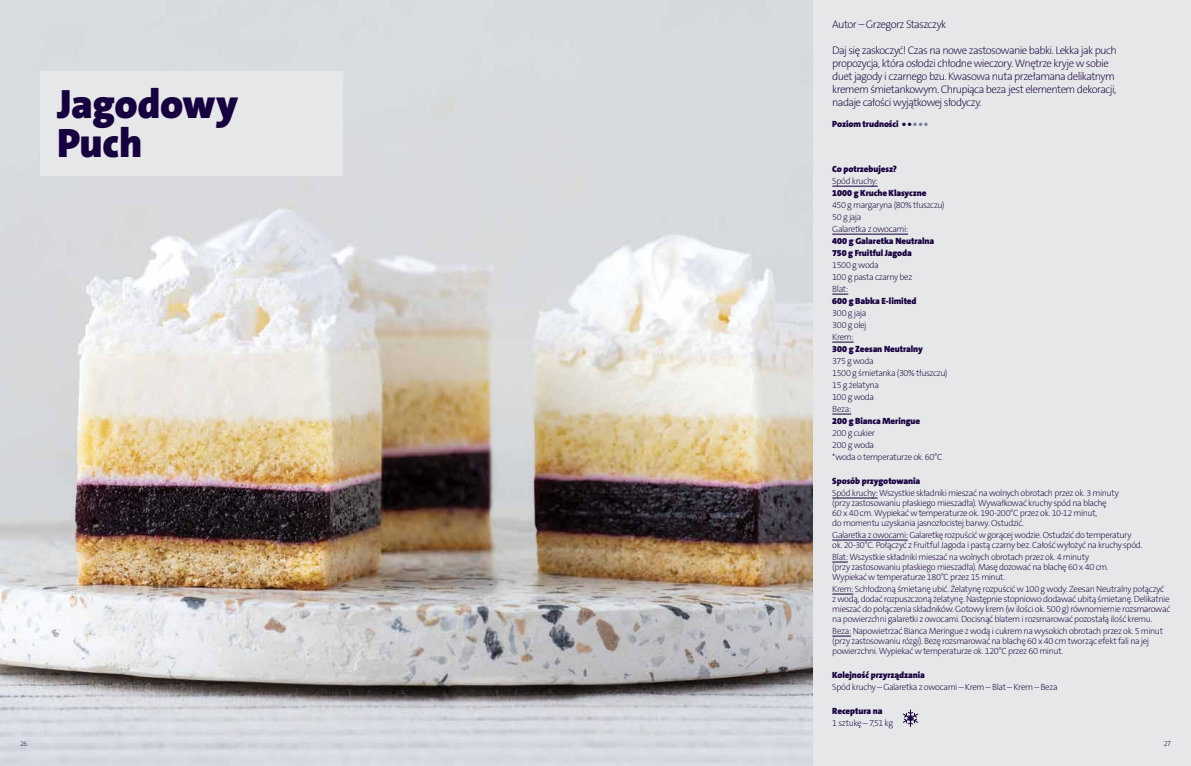
<style>
.page{position:relative;width:1191px;height:766px;background:#fff}
.page>*{position:absolute;margin:0;border:0;box-sizing:border-box;transform-origin:0 0}
.t1{font:900 41.2px/38.1px "The Sans C5";letter-spacing:-.01em;color:#16003f}
.t2{font:200 11px/13px "The Sans C5";letter-spacing:-.055em;color:#16003f}
.t3{font:200 9px/12px "The Sans C5";letter-spacing:-.045em;color:#16003f}
.t4{font:900 9px/12px "The Sans C5";letter-spacing:-.01em;color:#16003f}
.t5{font:200 7.7px "The Sans C5";color:#16003f;scale:.91 1}
.t6{font:200 7px "The Sans C5";color:#16003f}
.s1{color:#75819a}
</style>
<div class="page">
<div style="left:0;top:0;width:1191px;height:765px;background:#e6e7e8"></div>
<img style="left:0;top:0;width:812px;height:765px">
<hr style="left:832px;top:186px;width:46px;height:1px;background:#16003f">
<hr style="left:832px;top:234px;width:76px;height:1px;background:#16003f">
<svg style="left:832px;top:294px;width:16px;height:1px"></svg>
<svg style="left:832px;top:342px;width:21px;height:1px"></svg>
<svg style="left:832px;top:414px;width:19px;height:1px"></svg>
<hr style="left:832px;top:497px;width:45px;height:1px;background:#16003f">
<hr style="left:832px;top:539px;width:75px;height:1px;background:#16003f">
<svg style="left:832px;top:561px;width:16px;height:1px"></svg>
<svg style="left:832px;top:593px;width:21px;height:1px"></svg>
<svg style="left:832px;top:635px;width:19px;height:1px"></svg>
<svg style="left:40px;top:71px;width:303px;height:105px"></svg>
<svg style="left:902px;top:709px;width:16px;height:17px"></svg>
<h1 class="t1" style="left:57px;top:86px;width:183px">Jagodowy<br>Puch</h1>
<p class="t2" style="left:832px;top:18px;width:116px">Autor – Grzegorz Staszczyk</p>
<p class="t2" style="left:832px;top:44px;width:286px">Daj się zaskoczyć! Czas na nowe zastosowanie babki. Lekka jak puch propozycja, która osłodzi chłodne wieczory. Wnętrze kryje w sobie duet jagody i czarnego bzu. Kwasowa nuta przełamana delikatnym kremem śmietankowym. Chrupiąca beza jest elementem dekoracji, nadaje całości wyjątkowej słodyczy.</p>
<p class="t4" style="left:832px;top:118px;width:97px">Poziom trudności • • <span class="s1">• • •</span></p>
<p class="t4" style="left:832px;top:163px;width:66px">Co potrzebujesz?</p>
<p class="t3" style="left:832px;top:175px;width:47px">Spód kruchy:</p>
<p class="t4" style="left:832px;top:187px;width:96px">1000 g Kruche Klasyczne</p>
<p class="t3" style="left:832px;top:199px;width:114px">450 g margaryna (80% tłuszczu)<br>50 g jaja<br>Galaretka z owocami:</p>
<p class="t4" style="left:832px;top:235px;width:104px">400 g Galaretka Neutralna<br>750 g Fruitful Jagoda</p>
<p class="t3" style="left:832px;top:259px;width:82px">1500 g woda<br>100 g pasta czarny bez<br>Blat:</p>
<p class="t4" style="left:832px;top:295px;width:86px">600 g Babka E-limited</p>
<p class="t3" style="left:832px;top:307px;width:36px;text-align:justify">300 g jaja 300 g olej Krem:</p>
<p class="t4" style="left:832px;top:343px;width:92px">300 g Zeesan Neutralny</p>
<p class="t3" style="left:832px;top:355px;width:117px">375 g woda<br>1500 g śmietanka (30% tłuszczu)<br>15 g żelatyna<br>100 g woda<br>Beza:</p>
<p class="t4" style="left:832px;top:415px;width:89px">200 g Bianca Meringue</p>
<p class="t3" style="left:832px;top:427px;width:112px">200 g cukier<br>200 g woda<br>*woda o temperaturze ok. 60°C</p>
<p class="t4" style="left:832px;top:475px;width:90px">Sposób przygotowania</p>
<p class="t3" style="left:832px;top:488px;width:288px;line-height:10px">Spód kruchy: Wszystkie składniki mieszać na wolnych obrotach przez ok. 3 minuty (przy zastosowaniu płaskiego mieszadła). Wywałkować kruchy spód na blachę<br>60 x 40 cm. Wypiekać w temperaturze ok. 190-200°C przez ok. 10-12 minut,<br>do momentu uzyskania jasnozłocistej barwy. Ostudzić.</p>
<p class="t3" style="left:832px;top:530px;width:312px;line-height:10px">Galaretka z owocami: Galaretkę rozpuścić w gorącej wodzie. Ostudzić do temperatury ok. 20-30°C. Połączyć z Fruitful Jagoda i pastą czarny bez. Całość wyłożyć na kruchy spód.</p>
<p class="t3" style="left:832px;top:552px;width:278px;line-height:10px">Blat: Wszystkie składniki mieszać na wolnych obrotach przez ok. 4 minuty (przy zastosowaniu płaskiego mieszadła). Masę dozować na blachę 60 x 40 cm.<br>Wypiekać w temperaturze 180°C przez 15 minut.</p>
<p class="t3" style="left:832px;top:584px;width:340px;line-height:10px">Krem: Schłodzoną śmietanę ubić. Żelatynę rozpuścić w 100 g wody. Zeesan Neutralny połączyć z wodą, dodać rozpuszczoną żelatynę. Następnie stopniowo dodawać ubitą śmietanę. Delikatnie mieszać do połączenia składników. Gotowy krem (w ilości ok. 500 g) równomiernie rozsmarować na powierzchni galaretki z owocami. Docisnąć blatem i rozsmarować pozostałą ilość kremu.</p>
<p class="t3" style="left:832px;top:626px;width:332px;line-height:10px">Beza: Napowietrzać Bianca Meringue z wodą i cukrem na wysokich obrotach przez ok. 5 minut (przy zastosowaniu rózgi). Bezę rozsmarować na blachę 60 x 40 cm tworząc efekt fali na jej powierzchni. Wypiekać w temperaturze ok. 120°C przez 60 minut.</p>
<p class="t4" style="left:832px;top:669px;width:94px">Kolejność przyrządzania</p>
<p class="t3" style="left:832px;top:681px;width:227px">Spód kruchy – Galaretka z owocami – Krem – Blat – Krem – Beza</p>
<p class="t4" style="left:832px;top:704px;width:52px">Receptura na</p>
<p class="t3" style="left:832px;top:716px;width:62px">1 sztukę – 7,51 kg</p>
<p class="t6" style="left:20px;top:739px;width:9px">26</p>
<p class="t5" style="left:1163px;top:738px;width:9px">27</p>
</div>
